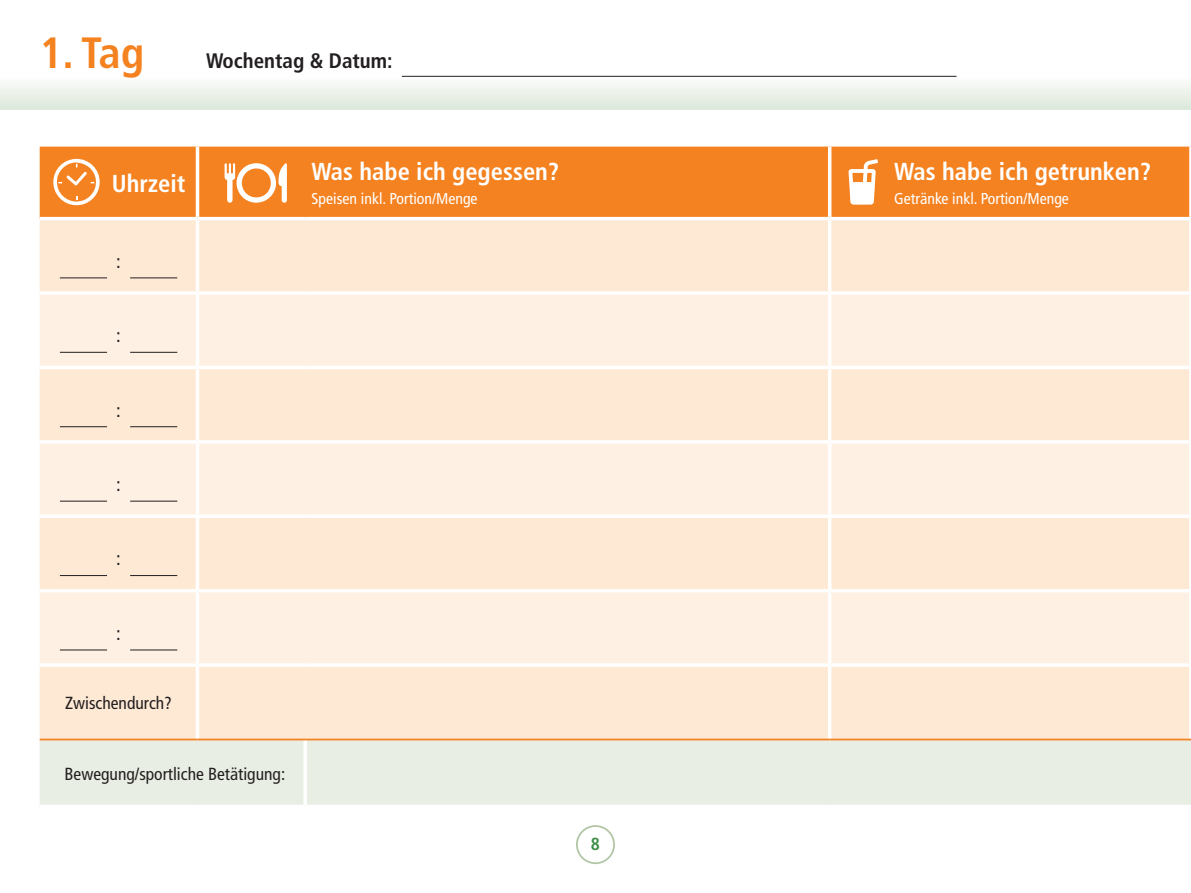
<style>
.page{position:relative;width:1191px;height:893px;background:#fff}
.page>*{position:absolute;margin:0;border:0;box-sizing:border-box;transform-origin:0 0}
.t1{font:700 condensed 43.75px "Frutiger";color:#f58220}
.t2{font:700 condensed 24.5px "Frutiger";color:#fff}
.t3{font:700 condensed 21px "Frutiger";color:#231f20}
.t4{font:condensed 19.25px "Frutiger";color:#231f20}
.t5{font:condensed 17.5px "Frutiger";color:#231f20}
.t6{font:700 condensed 17.5px "Frutiger";color:#3b8c45}
.t7{font:condensed 15.75px "Frutiger";color:#fff}
</style>
<div class="page">
<div style="left:0;top:55px;width:1191px;height:54px;background:linear-gradient(to bottom,#fff,#e1ebdf)"></div>
<div style="left:576px;top:825px;width:39px;height:39px;border:2px solid #b1c4a4;border-radius:50%"></div>
<hr style="left:402px;top:76px;width:554px;height:1px;background:#231f20">
<div style="left:40px;top:147px;width:1149px;height:70px;background:#f58220"></div>
<div style="left:40px;top:220px;width:1149px;height:519px;background:#fee9d5"></div>
<svg style="left:40px;top:295px;width:1149px;height:368px;background:#fdeddc"></svg>
<div style="left:40px;top:740px;width:1151px;height:65px;background:#e9eee4"></div>
<hr style="left:196px;top:147px;width:3px;height:70px;background:#fff">
<hr style="left:828px;top:147px;width:3px;height:70px;background:#fff">
<hr style="left:196px;top:220px;width:3px;height:71px;background:#fff">
<hr style="left:828px;top:220px;width:3px;height:71px;background:#fff">
<hr style="left:40px;top:291px;width:157px;height:4px;background:#fff">
<hr style="left:197px;top:291px;width:108px;height:4px;background:#fff">
<hr style="left:196px;top:295px;width:3px;height:71px;background:#fff">
<hr style="left:305px;top:291px;width:524px;height:4px;background:#fff">
<hr style="left:829px;top:291px;width:362px;height:4px;background:#fff">
<hr style="left:828px;top:295px;width:3px;height:71px;background:#fff">
<hr style="left:40px;top:366px;width:157px;height:3px;background:#fff">
<hr style="left:197px;top:366px;width:108px;height:3px;background:#fff">
<hr style="left:196px;top:369px;width:3px;height:71px;background:#fff">
<hr style="left:305px;top:366px;width:524px;height:3px;background:#fff">
<hr style="left:829px;top:366px;width:362px;height:3px;background:#fff">
<hr style="left:828px;top:369px;width:3px;height:71px;background:#fff">
<hr style="left:40px;top:440px;width:157px;height:4px;background:#fff">
<hr style="left:197px;top:440px;width:108px;height:4px;background:#fff">
<hr style="left:196px;top:444px;width:3px;height:70px;background:#fff">
<hr style="left:305px;top:440px;width:524px;height:4px;background:#fff">
<hr style="left:829px;top:440px;width:362px;height:4px;background:#fff">
<hr style="left:828px;top:444px;width:3px;height:70px;background:#fff">
<svg style="left:40px;top:514px;width:157px;height:4px"></svg>
<svg style="left:197px;top:514px;width:108px;height:4px"></svg>
<hr style="left:196px;top:518px;width:3px;height:71px;background:#fff">
<svg style="left:305px;top:514px;width:524px;height:4px"></svg>
<svg style="left:829px;top:514px;width:360px;height:4px"></svg>
<hr style="left:828px;top:518px;width:3px;height:71px;background:#fff">
<hr style="left:40px;top:589px;width:157px;height:3px;background:#fff">
<hr style="left:197px;top:589px;width:108px;height:3px;background:#fff">
<hr style="left:196px;top:592px;width:3px;height:71px;background:#fff">
<hr style="left:305px;top:589px;width:524px;height:3px;background:#fff">
<hr style="left:829px;top:589px;width:362px;height:3px;background:#fff">
<hr style="left:828px;top:592px;width:3px;height:71px;background:#fff">
<hr style="left:40px;top:663px;width:157px;height:4px;background:#fff">
<hr style="left:197px;top:663px;width:108px;height:4px;background:#fff">
<hr style="left:196px;top:667px;width:3px;height:72px;background:#fff">
<hr style="left:305px;top:663px;width:524px;height:4px;background:#fff">
<hr style="left:829px;top:663px;width:362px;height:4px;background:#fff">
<hr style="left:828px;top:667px;width:3px;height:72px;background:#fff">
<hr style="left:303px;top:740px;width:4px;height:65px;background:#fff">
<hr style="left:40px;top:739px;width:157px;height:1px;background:#f58220">
<hr style="left:197px;top:739px;width:108px;height:1px;background:#f58220">
<hr style="left:305px;top:739px;width:524px;height:1px;background:#f58220">
<hr style="left:829px;top:739px;width:362px;height:1px;background:#f58220">
<hr style="left:60px;top:278px;width:47px;height:1px;background:#231f20">
<hr style="left:130px;top:278px;width:47px;height:1px;background:#231f20">
<hr style="left:60px;top:352px;width:47px;height:1px;background:#231f20">
<hr style="left:130px;top:352px;width:47px;height:1px;background:#231f20">
<hr style="left:60px;top:426px;width:47px;height:1px;background:#231f20">
<hr style="left:130px;top:426px;width:47px;height:1px;background:#231f20">
<hr style="left:60px;top:501px;width:47px;height:1px;background:#231f20">
<hr style="left:130px;top:501px;width:47px;height:1px;background:#231f20">
<hr style="left:60px;top:575px;width:47px;height:1px;background:#231f20">
<hr style="left:130px;top:575px;width:47px;height:1px;background:#231f20">
<hr style="left:60px;top:650px;width:47px;height:1px;background:#231f20">
<hr style="left:130px;top:650px;width:47px;height:1px;background:#231f20">
<svg style="left:53px;top:159px;width:47px;height:46px"></svg>
<svg style="left:224px;top:163px;width:63px;height:40px"></svg>
<svg style="left:848px;top:159px;width:30px;height:46px"></svg>
<h1 class="t1" style="left:40px;top:27px;width:106px">1. Tag</h1>
<h3 class="t3" style="left:206px;top:48px;width:188px">Wochentag &amp; Datum:</h3>
<h2 class="t2" style="left:112px;top:169px;width:75px">Uhrzeit</h2>
<h2 class="t2" style="left:312px;top:157px;width:249px">Was habe ich gegessen?</h2>
<p class="t7" style="left:312px;top:189px;width:167px">Speisen inkl. Portion/Menge</p>
<p class="t4" style="left:116px;top:250px;width:6px">:</p>
<p class="t4" style="left:116px;top:324px;width:6px">:</p>
<p class="t4" style="left:116px;top:399px;width:6px">:</p>
<p class="t4" style="left:116px;top:473px;width:6px">:</p>
<p class="t4" style="left:116px;top:547px;width:6px">:</p>
<p class="t4" style="left:116px;top:622px;width:6px">:</p>
<p class="t5" style="left:65px;top:693px;width:108px">Zwischendurch?</p>
<p class="t5" style="left:64px;top:763px;width:222px">Bewegung/sportliche Betätigung:</p>
<p class="t6" style="left:591px;top:834px;width:11px">8</p>
<h2 class="t2" style="left:894px;top:157px;width:258px">Was habe ich getrunken?</h2>
<p class="t7" style="left:894px;top:189px;width:176px">Getränke inkl. Portion/Menge</p>
</div>
